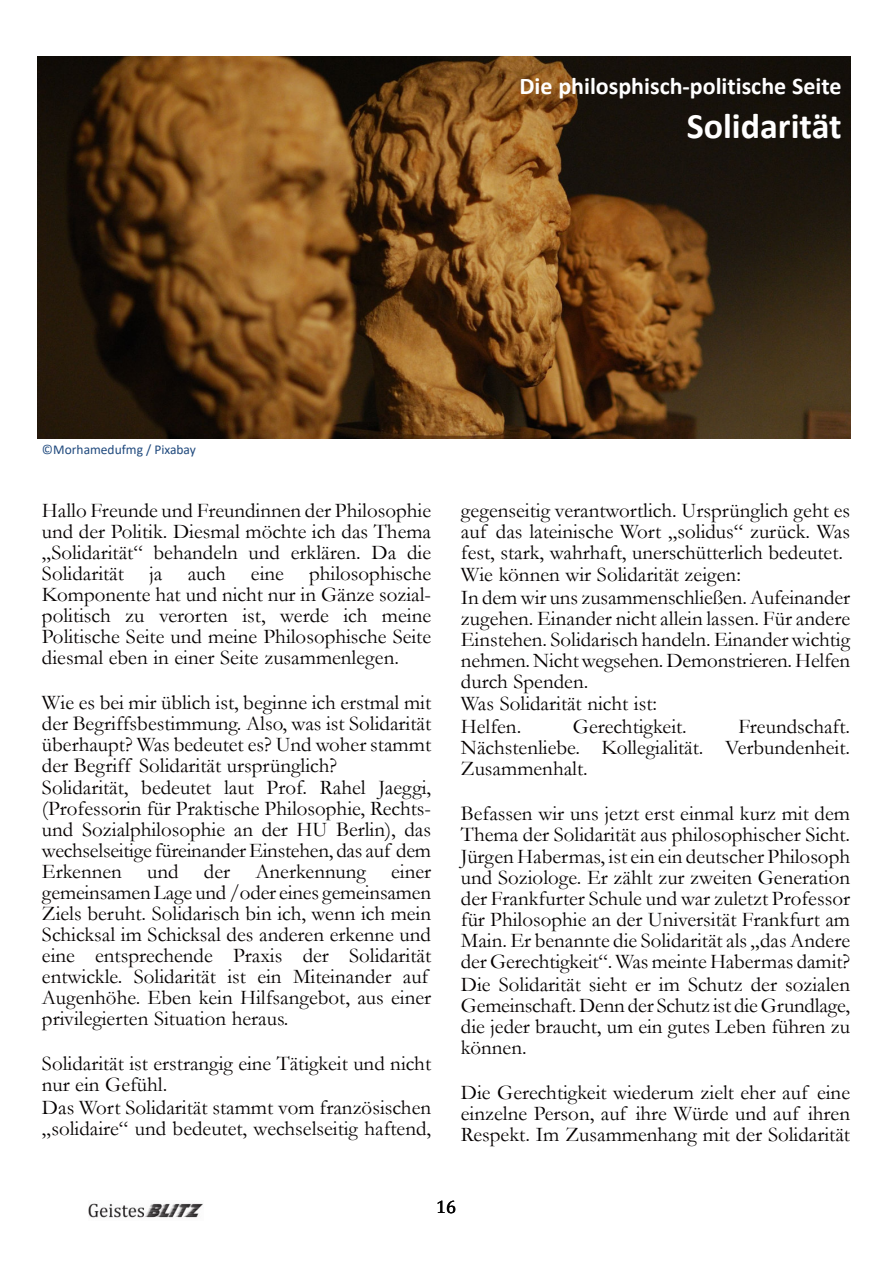
<style>
.page{position:relative;width:893px;height:1263px;background:#fff}
.page>*{position:absolute;margin:0;border:0;box-sizing:border-box;transform-origin:0 0}
.t1{font:700 36px "Calibri";color:#fff}
.t2{font:700 24px "Calibri";color:#fff}
.t3{font:21px/21.1px "Garamond";color:#050000;text-align:justify}
.t4{font:18px "Cambria";color:#030303}
.t5{font:13.5px "Calibri";color:#1f497d}
</style>
<div class="page">
<img style="left:88px;top:1203px;width:115px;height:15px">
<img style="left:38px;top:57px;width:812px;height:381px">
<p class="t2" style="left:519px;top:76px;width:324px">Die philosphisch-politische Seite</p>
<h1 class="t1" style="left:687px;top:111px;width:156px">Solidarität</h1>
<p class="t5" style="left:42px;top:444px;width:156px">©Morhamedufmg / Pixabay</p>
<p class="t3" style="left:42px;top:502px;width:391px">Hallo Freunde und Freundinnen der Philosophie und der Politik. Diesmal möchte ich das Thema „Solidarität“ behandeln und erklären. Da die Solidarität ja auch eine philosophische Komponente hat und nicht nur in Gänze sozial&shy;politisch zu verorten ist, werde ich meine Politische Seite und meine Philosophische Seite diesmal eben in einer Seite zusammenlegen.</p>
<p class="t3" style="left:42px;top:694px;width:391px;text-align:left">Wie es bei mir üblich ist, beginne ich erstmal mit der Begriffsbestimmung. Also, was ist Solidarität überhaupt? Was bedeutet es? Und woher stammt der Begriff Solidarität ursprünglich?<br>Solidarität, bedeutet laut Prof. Rahel Jaeggi, (Professorin für Praktische Philosophie, Rechts&shy;und Sozialphilosophie an der HU Berlin), das wechselseitige füreinander Einstehen, das auf dem Erkennen und der Anerkennung einer gemeinsamen Lage und /oder eines gemeinsamen Ziels beruht. Solidarisch bin ich, wenn ich mein Schicksal im Schicksal des anderen erkenne und eine entsprechende Praxis der Solidarität entwickle. Solidarität ist ein Miteinander auf Augenhöhe. Eben kein Hilfsangebot, aus einer privilegierten Situation heraus.</p>
<p class="t3" style="left:42px;top:1055px;width:391px;text-align:left">Solidarität ist erstrangig eine Tätigkeit und nicht nur ein Gefühl.<br>Das Wort Solidarität stammt vom französischen „solidaire“ und bedeutet, wechselseitig haftend,</p>
<p class="t3" style="left:461px;top:502px;width:391px;line-height:21.6px;text-align:left">gegenseitig verantwortlich. Ursprünglich geht es auf das lateinische Wort „solidus“ zurück. Was fest, stark, wahrhaft, unerschütterlich bedeutet.<br>Wie können wir Solidarität zeigen:<br>In dem wir uns zusammenschließen. Aufeinander zugehen. Einander nicht allein lassen. Für andere Einstehen. Solidarisch handeln. Einander wichtig nehmen. Nicht wegsehen. Demonstrieren. Helfen durch Spenden.<br>Was Solidarität nicht ist:<br>Helfen.</p>
<p class="t3" style="left:461px;top:718px;width:391px;text-indent:277px">Freundschaft.<br>Nächstenliebe. Kollegialität. Verbundenheit.<br>Zusammenhalt.</p>
<p class="t3" style="left:461px;top:805px;width:391px">Befassen wir uns jetzt erst einmal kurz mit dem Thema der Solidarität aus philosophischer Sicht.<br>Jürgen Habermas, ist ein ein deutscher Philosoph und Soziologe. Er zählt zur zweiten Generation der Frankfurter Schule und war zuletzt Professor für Philosophie an der Universität Frankfurt am Main. Er benannte die Solidarität als „das Andere der Gerechtigkeit“. Was meinte Habermas damit?<br>Die Solidarität sieht er im Schutz der sozialen Gemeinschaft. Denn der Schutz ist die Grundlage, die jeder braucht, um ein gutes Leben führen zu können.</p>
<p class="t3" style="left:461px;top:1084px;width:391px">Die Gerechtigkeit wiederum zielt eher auf eine einzelne Person, auf ihre Würde und auf ihren Respekt. Im Zusammenhang mit der Solidarität</p>
<p class="t3" style="left:573px;top:718px;width:116px">Gerechtigkeit.</p>
<p class="t4" style="left:436px;top:1199px;width:21px">16</p>
</div>
